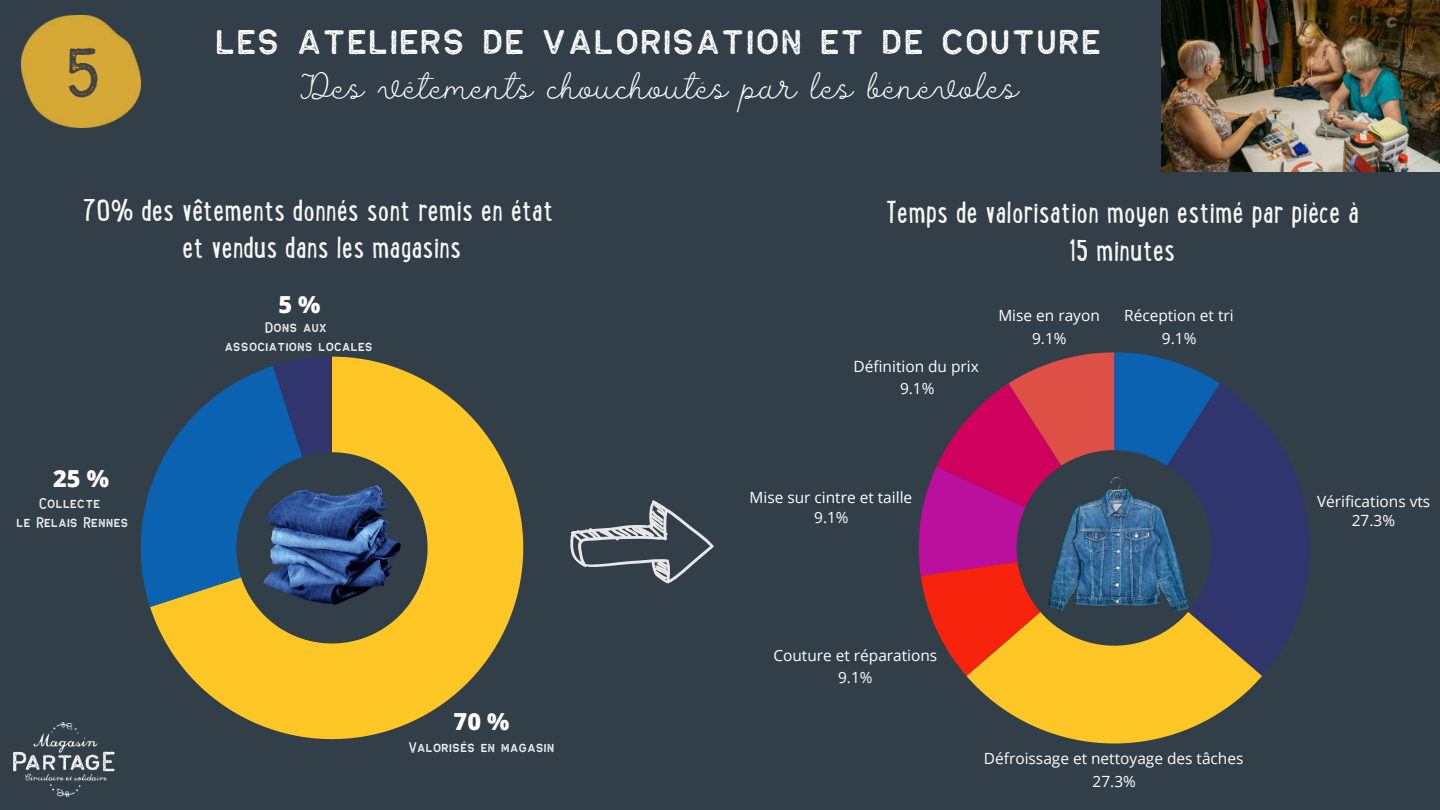
<style>
.page{position:relative;width:1440px;height:810px;background:#fff}
.page>*{position:absolute;margin:0;border:0;box-sizing:border-box;transform-origin:0 0}
.t1{font:50px "Antone Block";color:#424242}
.t2{font:35.7px "Cretina";color:#fff}
.t3{font:32.7px "Antone Block";color:#fff}
.t4{font:27px/37.5px "Lunch Box";color:#f8f7f2;text-align:center}
.t5{font:800 23.5px "Open Sans";color:#fff}
.t6{font:15.5px/22.6px "Open Sans";color:#fff;text-align:center}
.t7{font:11px/18.4px "Antone Block";color:#fff;text-align:center}
</style>
<div class="page">
<div style="left:0;top:0;width:1440px;height:809px;background:#323e48"></div>
<img style="left:14px;top:722px;width:101px;height:75px">
<img style="left:21px;top:15px;width:119px;height:113px">
<svg style="left:919px;top:352px;width:391px;height:391px"></svg>
<img style="left:1161px;top:0;width:279px;height:172px">
<svg style="left:150px;top:357px;width:373px;height:382px;fill:#ffc726"></svg>
<svg style="left:141px;top:357px;width:191px;height:250px"></svg>
<img style="left:1048px;top:478px;width:141px;height:134px">
<svg style="left:570px;top:500px;width:144px;height:84px"></svg>
<h1 class="t1" style="left:70px;top:46px;width:31px">5</h1>
<h3 class="t3" style="left:217px;top:23px;width:889px">les ateliers de valorisation et de couture</h3>
<h2 class="t2" style="left:301px;top:66px;width:720px">Des vêtements chouchoutés par les bénévoles</h2>
<h3 class="t4" style="left:83px;top:195px;width:472px">70% des vêtements donnés sont remis en état et vendus dans les magasins</h3>
<h3 class="t4" style="left:886px;top:198px;width:475px">Temps de valorisation moyen estimé par pièce à<br>15 minutes</h3>
<h3 class="t5" style="left:53px;top:462px;width:57px">25 %</h3>
<p class="t7" style="left:17px;top:495px;width:114px">Collecte<br>le Relais Rennes</p>
<h3 class="t5" style="left:278px;top:287px;width:44px">5 %</h3>
<p class="t7" style="left:225px;top:319px;width:150px">Dons aux associations locales</p>
<h3 class="t5" style="left:454px;top:705px;width:57px">70 %</h3>
<p class="t7" style="left:409px;top:738px;width:148px">Valorisés en magasin</p>
<p class="t6" style="left:854px;top:354px;width:127px">Défi nition du prix<br>9.1%</p>
<p class="t6" style="left:998px;top:304px;width:103px">Mise en rayon<br>9.1%</p>
<p class="t6" style="left:1124px;top:304px;width:111px">Réception et tri<br>9.1%</p>
<p class="t6" style="left:750px;top:488px;width:164px;line-height:19.2px">Mise sur cintre et taille<br>9.1%</p>
<p class="t6" style="left:773px;top:643px;width:166px">Couture et réparations<br>9.1%</p>
<p class="t6" style="left:984px;top:747px;width:261px">Défroissage et nettoyage des tâches<br>27.3%</p>
<p class="t6" style="left:1317px;top:491px;width:115px;line-height:19.2px">Vérifi cations vts<br>27.3%</p>
</div>
